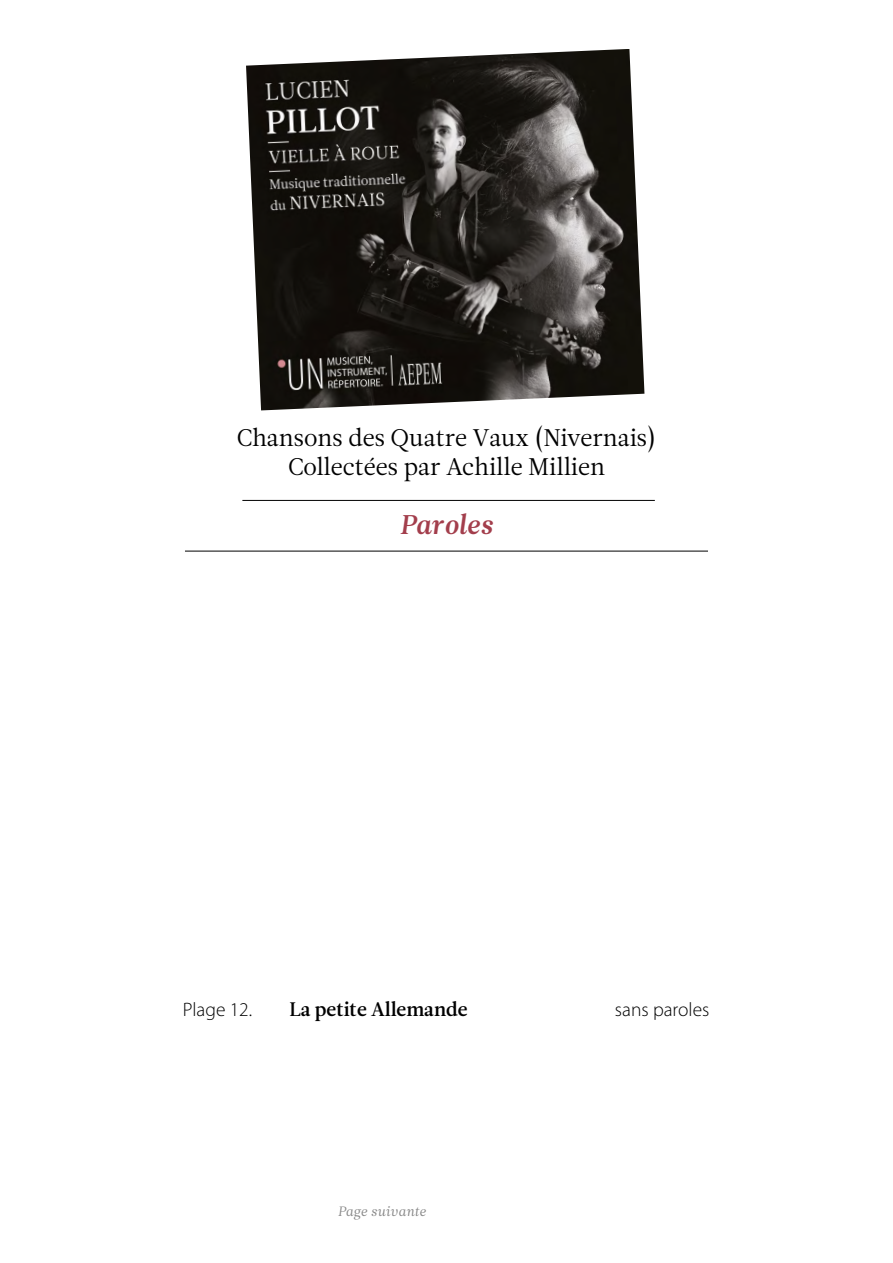
<style>
.page{position:relative;width:893px;height:1263px;background:#fff}
.page>*{position:absolute;margin:0;border:0;box-sizing:border-box;transform-origin:0 0}
.t1{font:27px "Leitura News Italic 3";color:#a33e4c}
.t2{font:24px/28.8px "Leitura News Roman 1";color:#000;text-align:center}
.t3{font:300 19.5px "Myriad Pro";color:#000}
.t4{font:19.5px "Leitura News Roman 3";color:#000}
.t5{font:13.5px "Leitura News Italic 1";color:#878787}
</style>
<div class="page">
<img style="left:246px;top:49px;width:398px;height:361px">
<hr style="left:242px;top:500px;width:413px;height:1px;background:#000">
<hr style="left:185px;top:551px;width:523px;height:1px;background:#000">
<p class="t2" style="left:237px;top:423px;width:421px">Chansons des Quatre Vaux (Nivernais)<br>Collectées par Achille Millien</p>
<p class="t1" style="left:400px;top:507px;width:95px">Paroles</p>
<p class="t3" style="left:183px;top:998px;width:71px">Plage 12.</p>
<p class="t4" style="left:289px;top:996px;width:180px">La petite Allemande</p>
<p class="t3" style="left:615px;top:998px;width:96px">sans paroles</p>
<p class="t5" style="left:338px;top:1202px;width:90px">Page suivante</p>
</div>
